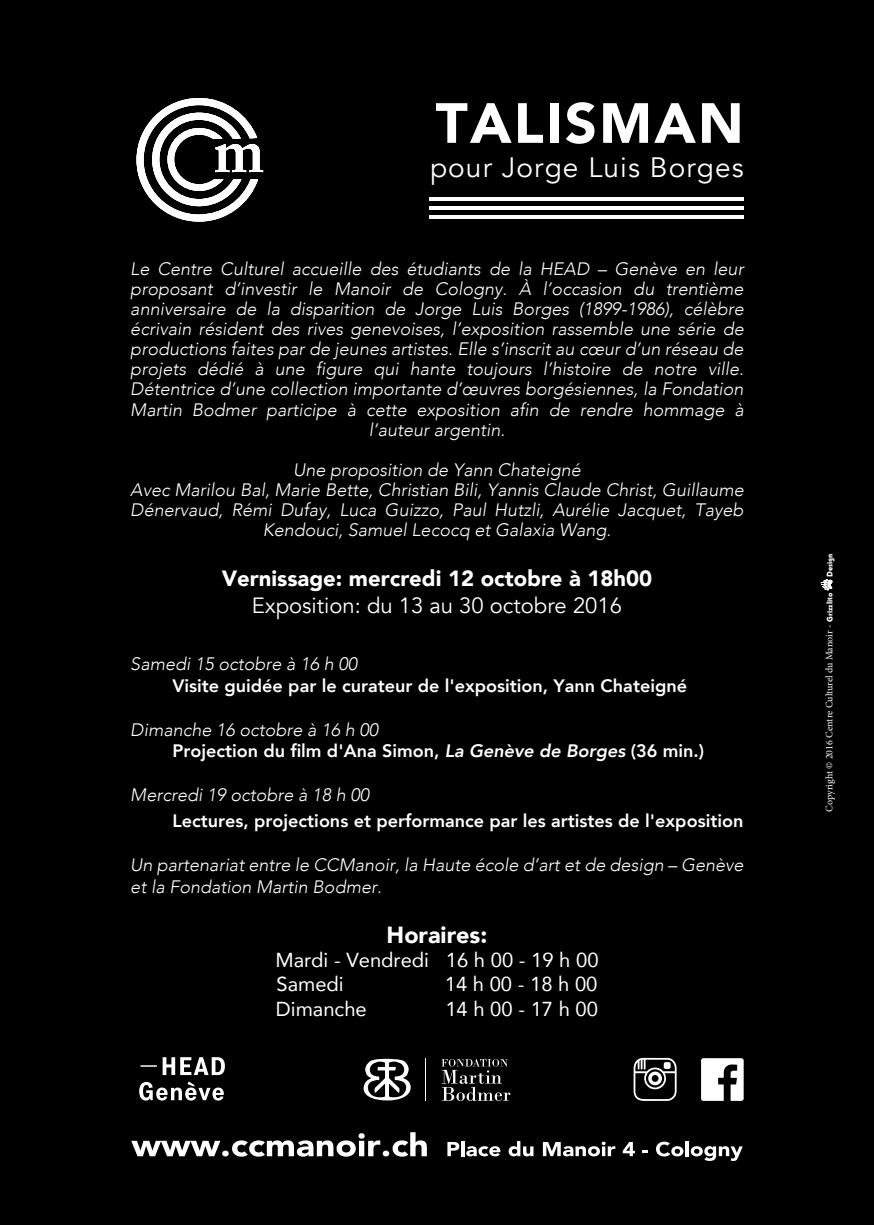
<style>
.page{position:relative;width:874px;height:1225px;background:#fff}
.page>*{position:absolute;margin:0;border:0;box-sizing:border-box;transform-origin:0 0}
.t1{font:900 56px "Avenir";letter-spacing:.04em;color:#fff}
.t2{font:28px "Avenir";letter-spacing:.04em;color:#fff}
.t3{font:900 23.4px "Avenir";color:#fff}
.t4{font:900 22px "Avenir";color:#fff}
.t5{font:22px "Avenir";color:#fff}
.t6{font:20.2px/24.2px "Avenir";color:#fff}
.t7{font:italic 300 18px/20px "Avenir";color:#fff;text-align:center}
.t8{font:800 18px/21.6px "Avenir";color:#fff}
.t9{font:10px "Minion Pro";letter-spacing:-.005em;color:#fff}
.t10{font:8px "Grizzly IT Cby BT";color:#fff}
.s1{font-weight:300;font-style:italic}
.s2{font-style:italic}
.s3{font-family:"Grizzly IT Cby BT";font-size:8px}
</style>
<div class="page">
<div style="left:0;top:0;width:873px;height:1225px;background:#000"></div>
<svg style="left:136px;top:98px;width:127px;height:124px"></svg>
<svg style="left:820px;top:579px;width:12px;height:11px"></svg>
<svg style="left:429px;top:215px;width:314px;height:3px"></svg>
<hr style="left:429px;top:206px;width:314px;height:4px;background:#fff">
<hr style="left:429px;top:197px;width:314px;height:4px;background:#fff">
<svg style="left:131px;top:1132px;width:295px;height:24px"></svg>
<svg style="left:447px;top:1142px;width:12px;height:14px"></svg>
<hr style="left:461px;top:1141px;width:3px;height:15px;background:#fff">
<svg style="left:466px;top:1146px;width:34px;height:10px"></svg>
<svg style="left:508px;top:1141px;width:25px;height:15px"></svg>
<svg style="left:542px;top:1141px;width:73px;height:15px"></svg>
<svg style="left:622px;top:1142px;width:12px;height:14px"></svg>
<svg style="left:656px;top:1141px;width:27px;height:15px"></svg>
<hr style="left:685px;top:1141px;width:3px;height:15px;background:#fff">
<svg style="left:690px;top:1146px;width:52px;height:15px"></svg>
<svg style="left:633px;top:1057px;width:43px;height:44px"></svg>
<svg style="left:701px;top:1058px;width:42px;height:43px"></svg>
<svg style="left:363px;top:1058px;width:48px;height:42px"></svg>
<svg style="left:441px;top:1059px;width:69px;height:42px"></svg>
<hr style="left:425px;top:1058px;width:1px;height:42px;background:#fff">
<svg style="left:139px;top:1081px;width:85px;height:19px"></svg>
<svg style="left:140px;top:1057px;width:85px;height:18px"></svg>
<h1 class="t1" style="left:435px;top:87px;width:309px">TALISMAN</h1>
<h2 class="t2" style="left:430px;top:149px;width:315px">pour Jorge Luis Borges</h2>
<p class="t7" style="left:130px;top:260px;width:614px">Le Centre Culturel accueille des étudiants de la HEAD – Genève en leur proposant d’investir le Manoir de Cologny. À l’occasion du trentième anniversaire de la disparition de Jorge Luis Borges (1899-1986), célèbre écrivain résident des rives genevoises, l’exposition rassemble une série de productions faites par de jeunes artistes. Elle s’inscrit au cœur d’un réseau de projets dédié à une figure qui hante toujours l’histoire de notre ville.<br>Détentrice d’une collection importante d’œuvres borgésiennes, la Fondation Martin Bodmer participe à cette exposition afin de rendre hommage à l’auteur argentin.</p>
<p class="t7" style="left:130px;top:460px;width:614px">Une proposition de Yann Chateigné<br>Avec Marilou Bal, Marie Bette, Christian Bili, Yannis Claude Christ, Guillaume Dénervaud, Rémi Dufay, Luca Guizzo, Paul Hutzli, Aurélie Jacquet, Tayeb Kendouci, Samuel Lecocq et Galaxia Wang.</p>
<p class="t4" style="left:222px;top:564px;width:432px">Vernissage: mercredi 12 octobre à 18h00</p>
<p class="t5" style="left:252px;top:591px;width:371px">Exposition: du 13 au 30 octobre 2016</p>
<p class="t7" style="left:130px;top:654px;width:228px">Samedi 15 octobre à 16 h 00</p>
<p class="t8" style="left:172px;top:675px;width:516px">Visite guidée par le curateur de l'exposition, Yann Chateigné</p>
<p class="t8" style="left:172px;top:719px;width:533px;text-indent:-42px"><span class="s1">Dimanche 16 octobre à 16 h 00<br></span>Projection du film d'Ana Simon, <span class="s2">La Genève de Borges</span> (36 min.)</p>
<p class="t7" style="left:130px;top:785px;width:240px">Mercredi 19 octobre à 18 h 00</p>
<p class="t8" style="left:172px;top:810px;width:572px">Lectures, projections et performance par les artistes de l'exposition</p>
<p class="t7" style="left:130px;top:854px;width:614px;line-height:22px;text-align:left">Un partenariat entre le CCManoir, la Haute école d’art et de design – Genève et la Fondation Martin Bodmer.</p>
<p class="t3" style="left:386px;top:919px;width:102px">Horaires:</p>
<p class="t6" style="left:275px;top:948px;width:324px">Mardi - Vendredi 16 h 00 - 19 h 00<br>Samedi</p>
<p class="t6" style="left:444px;top:973px;width:154px">14 h 00 - 18 h 00</p>
<p class="t6" style="left:276px;top:997px;width:92px">Dimanche</p>
<p class="t6" style="left:445px;top:997px;width:154px">14 h 00 - 17 h 00</p>
<p class="t10" style="left:824px;top:577px;width:25px;rotate:-90deg">Design</p>
<p class="t9" style="left:822px;top:812px;width:221px;rotate:-90deg">Copyright © 2016 Centre Culturel du Manoir - <span class="s3">Grizzlito</span></p>
</div>
